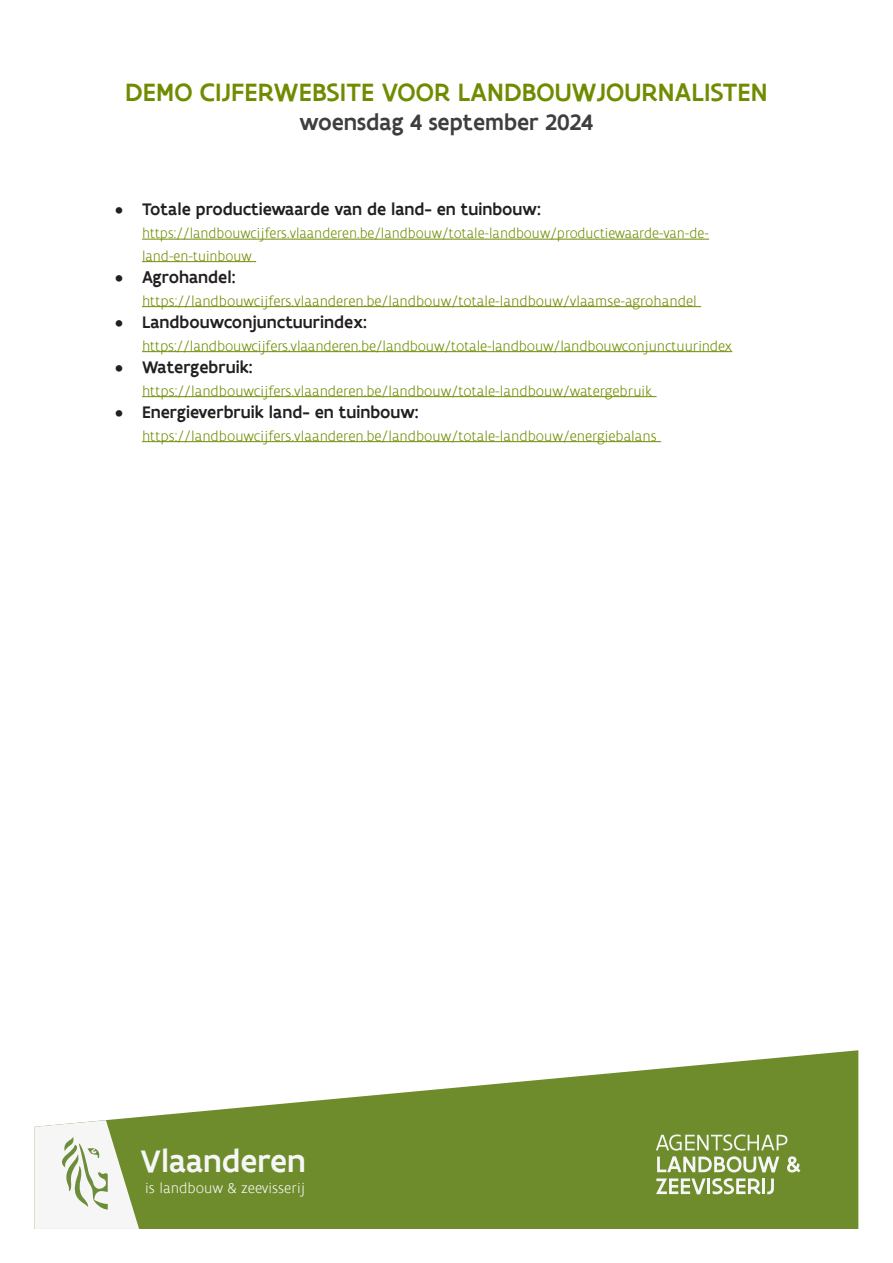
<style>
.page{position:relative;width:893px;height:1263px;background:#fff}
.page>*{position:absolute;margin:0;border:0;box-sizing:border-box;transform-origin:0 0}
.t1{font:500 33.45px "Flanders Art Sans";color:#f6f6f6}
.t2{font:500 27px "Flanders Art Sans";letter-spacing:.005em;color:#6f8c00}
.t3{font:500 24px "Flanders Art Sans";color:#3e3e3f}
.t4{font:500 18px "Flanders Art Sans";color:#231f20}
.t5{font:300 15.15px "Flanders Art Sans";color:#f6f6f6}
.t6{font:300 15px/22.5px "Flanders Art Sans";color:#6f8c00}
</style>
<div class="page">
<hr style="left:142px;top:239px;width:567px;height:1px;background:#6f8c00">
<hr style="left:142px;top:261px;width:114px;height:1px;background:#6f8c00">
<hr style="left:142px;top:306px;width:559px;height:1px;background:#6f8c00">
<hr style="left:142px;top:351px;width:590px;height:1px;background:#6f8c00">
<hr style="left:142px;top:396px;width:515px;height:1px;background:#6f8c00">
<hr style="left:142px;top:441px;width:519px;height:1px;background:#6f8c00">
<svg style="left:108px;top:1050px;width:750px;height:179px;fill:#6e8c2b"></svg>
<svg style="left:35px;top:1120px;width:104px;height:109px"></svg>
<svg style="left:656px;top:1134px;width:131px;height:16px"></svg>
<svg style="left:657px;top:1156px;width:122px;height:16px"></svg>
<svg style="left:787px;top:1156px;width:13px;height:16px"></svg>
<svg style="left:656px;top:1178px;width:50px;height:16px"></svg>
<hr style="left:707px;top:1178px;width:3px;height:16px;background:#f6f6f6">
<svg style="left:712px;top:1178px;width:49px;height:16px"></svg>
<hr style="left:762px;top:1178px;width:3px;height:16px;background:#f6f6f6">
<svg style="left:767px;top:1178px;width:7px;height:16px"></svg>
<p class="t2" style="left:125px;top:75px;width:644px">DEMO CIJFERWEBSITE VOOR LANDBOUWJOURNALISTEN</p>
<p class="t3" style="left:300px;top:107px;width:295px">woensdag 4 september 2024</p>
<p class="t4" style="left:115px;top:198px;width:427px">• Totale productiewaarde van de land- en tuinbouw:</p>
<p class="t6" style="left:142px;top:222px;width:569px">https://landbouwcijfers.vlaanderen.be/landbouw/totale-landbouw/productiewaarde-van-de&shy;land-en-tuinbouw</p>
<p class="t4" style="left:115px;top:266px;width:122px">• Agrohandel:</p>
<p class="t6" style="left:142px;top:290px;width:556px">https://landbouwcijfers.vlaanderen.be/landbouw/totale-landbouw/vlaamse-agrohandel</p>
<p class="t4" style="left:115px;top:311px;width:253px">• Landbouwconjunctuurindex:</p>
<p class="t6" style="left:142px;top:335px;width:592px">https://landbouwcijfers.vlaanderen.be/landbouw/totale-landbouw/landbouwconjunctuurindex</p>
<p class="t4" style="left:115px;top:356px;width:139px">• Watergebruik:</p>
<p class="t6" style="left:142px;top:380px;width:512px">https://landbouwcijfers.vlaanderen.be/landbouw/totale-landbouw/watergebruik</p>
<p class="t4" style="left:115px;top:401px;width:305px">• Energieverbruik land- en tuinbouw:</p>
<p class="t6" style="left:142px;top:425px;width:516px">https://landbouwcijfers.vlaanderen.be/landbouw/totale-landbouw/energiebalans</p>
<p class="t1" style="left:141px;top:1140px;width:167px">Vlaanderen</p>
<p class="t5" style="left:145px;top:1179px;width:161px">is landbouw &amp; zeevisserij</p>
</div>
